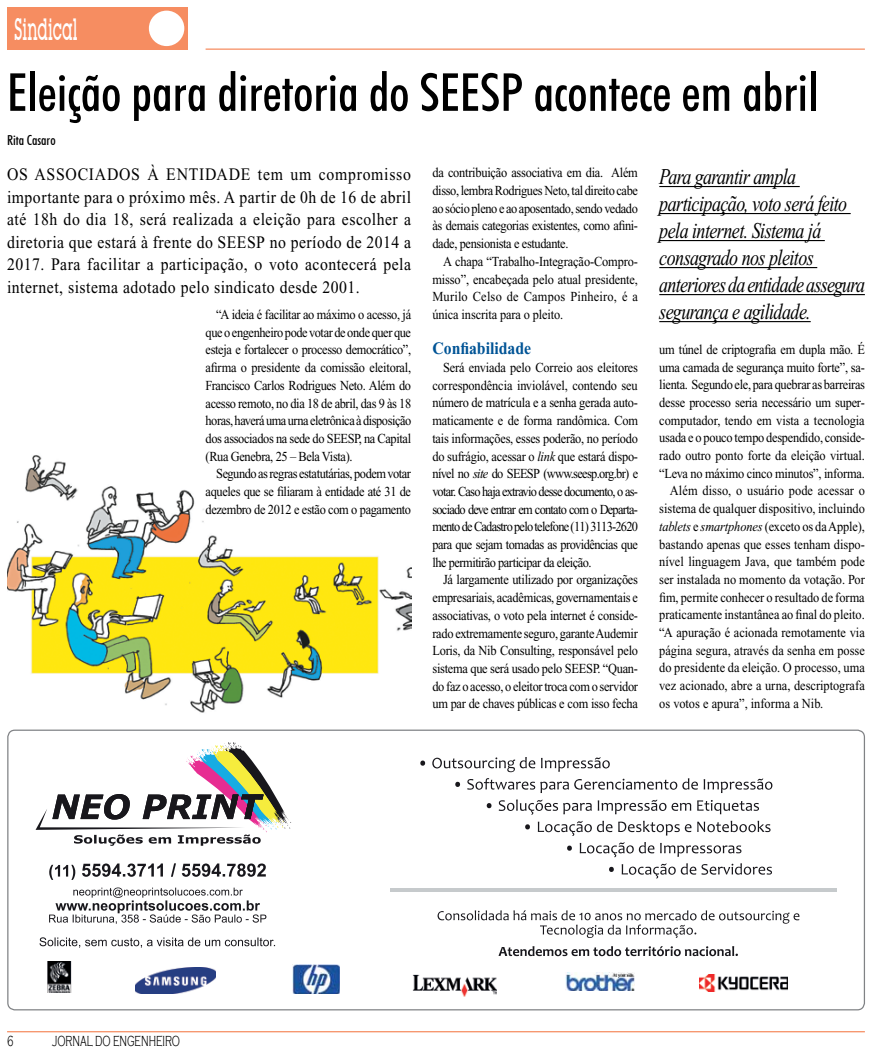
<style>
.page{position:relative;width:872px;height:1053px;background:#fff}
.page>*{position:absolute;margin:0;border:0;box-sizing:border-box;transform-origin:0 0}
.t1{font:500 condensed 52.5px "Futura BT";color:#000}
.t2{font:500 30px "Lubalin Graph IT Cby BT";color:#fff;scale:.5 1}
.t3{font:italic 22.5px/27px "Times New Roman";letter-spacing:-.03em;color:#000;scale:.8 1}
.t4{font:17.5px/22.5px "Times New Roman";letter-spacing:.03em;color:#000;text-align:justify;scale:.9 1}
.t5{font:700 17.5px "Times New Roman";color:#005496;scale:.9 1}
.t6{font:300 15px "Copperplate Gothic";color:#000;scale:.6 1}
.t7{font:13.75px/17.6px "Times New Roman";letter-spacing:-.01em;color:#000;text-align:justify;scale:.9 1}
.t8{font:500 condensed 13.75px "Futura BT";color:#000}
.s1{font-style:italic}
</style>
<div class="page">
<img style="left:7px;top:455px;width:404px;height:258px">
<div style="left:7px;top:7px;width:181px;height:43px;background:#f68d61"></div>
<div style="left:149px;top:11px;width:35px;height:35px;background:#fff;border-radius:50%"></div>
<hr style="left:206px;top:48px;width:659px;height:2px;background:#f68d61">
<hr style="left:7px;top:1030px;width:858px;height:2px;background:#f68d61">
<svg style="left:36px;top:742px;width:255px;height:103px"></svg>
<svg style="left:420px;top:757px;width:352px;height:121px"></svg>
<svg style="left:49px;top:863px;width:217px;height:16px"></svg>
<svg style="left:40px;top:887px;width:235px;height:60px"></svg>
<img style="left:47px;top:961px;width:25px;height:31px">
<img style="left:136px;top:967px;width:80px;height:26px">
<img style="left:292px;top:964px;width:47px;height:29px">
<img style="left:565px;top:972px;width:69px;height:18px">
<img style="left:413px;top:974px;width:83px;height:22px">
<img style="left:699px;top:974px;width:88px;height:17px">
<svg style="left:437px;top:910px;width:362px;height:46px"></svg>
<svg style="left:390px;top:888px;width:446px;height:3px"></svg>
<hr style="left:659px;top:186px;width:140px;height:1px;background:#000">
<hr style="left:659px;top:213px;width:191px;height:1px;background:#000">
<hr style="left:659px;top:240px;width:166px;height:1px;background:#000">
<hr style="left:659px;top:267px;width:158px;height:1px;background:#000">
<hr style="left:659px;top:294px;width:206px;height:1px;background:#000">
<hr style="left:659px;top:321px;width:151px;height:1px;background:#000">
<h2 class="t2" style="left:14px;top:11px;width:128px">Sindical</h2>
<h1 class="t1" style="left:7px;top:60px;width:813px">Eleição para diretoria do SEESP acontece em abril</h1>
<p class="t8" style="left:7px;top:132px;width:50px">Rita Casaro</p>
<p class="t4" style="left:7px;top:163px;width:44px">Os associados</p>
<p class="t4" style="left:147px;top:163px;width:34px">à entidade</p>
<p class="t7" style="left:432px;top:164px;width:230px">da contribuição associativa em dia. Além disso, lembra Rodrigues Neto, tal direito cabe ao sócio pleno e ao aposentado, sendo vedado às demais categorias existentes, como afini&shy;dade, pensionista e estudante.</p>
<p class="t7" style="left:432px;top:252px;width:230px;text-indent:11px">A chapa “Trabalho-Integração-Compro&shy;misso”, encabeçada pelo atual presidente, Murilo Celso de Campos Pinheiro, é a única inscrita para o pleito.</p>
<p class="t5" style="left:432px;top:339px;width:111px">Confiabilidade</p>
<p class="t7" style="left:432px;top:359px;width:230px;text-indent:11px">Será enviada pelo Correio aos eleitores correspondência inviolável, contendo seu número de matrícula e a senha gerada auto&shy;maticamente e de forma randômica. Com tais informações, esses poderão, no período do sufrágio, acessar o <span class="s1">link</span> que estará dispo&shy;nível no <span class="s1">site</span> do SEESP (www.seesp.org.br) e votar. Caso haja extravio desse documento, o as&shy;sociado deve entrar em contato com o Departa&shy;mento de Cadastro pelo telefone (11) 3113-2620 para que sejam tomadas as providências que lhe permitirão participar da eleição.</p>
<p class="t7" style="left:432px;top:571px;width:230px;text-indent:11px">Já largamente utilizado por organizações empresariais, acadêmicas, governamentais e associativas, o voto pela internet é conside&shy;rado extremamente seguro, garante Audemir Loris, da Nib Consulting, responsável pelo sistema que será usado pelo SEESP. “Quan&shy;do faz o acesso, o eleitor troca com o servidor um par de chaves públicas e com isso fecha</p>
<p class="t4" style="left:7px;top:163px;width:450px;text-indent:251px">tem um compromisso importante para o próximo mês. A partir de 0h de 16 de abril até 18h do dia 18, será realizada a eleição para escolher a diretoria que estará à frente do SEESP no período de 2014 a 2017. Para facilitar a participação, o voto acontecerá pela internet, sistema adotado pelo sindicato desde 2001.</p>
<h3 class="t3" style="left:659px;top:163px;width:259px">Para garantir ampla participação, voto será feito pela internet. Sistema já consagrado nos pleitos anteriores da entidade assegura segurança e agilidade.</h3>
<p class="t7" style="left:206px;top:306px;width:230px;text-indent:11px">“A ideia é facilitar ao máximo o acesso, já que o engenheiro pode votar de onde quer que esteja e fortalecer o processo democrático”, afirma o presidente da comissão eleitoral, Francisco Carlos Rodrigues Neto. Além do acesso remoto, no dia 18 de abril, das 9 às 18 horas, haverá uma urna eletrônica à disposição dos associados na sede do SEESP, na Capital (Rua Genebra, 25 – Bela Vista).</p>
<p class="t7" style="left:206px;top:465px;width:230px;text-indent:11px">Segundo as regras estatutárias, podem votar aqueles que se filiaram à entidade até 31 de dezembro de 2012 e estão com o pagamento</p>
<p class="t7" style="left:659px;top:340px;width:230px">um túnel de criptografia em dupla mão. É</p>
<p class="t7" style="left:659px;top:358px;width:230px">uma camada de segurança muito forte”, sa-</p>
<p class="t7" style="left:659px;top:376px;width:230px">lienta. Segundo ele, para quebrar as barreiras</p>
<p class="t7" style="left:659px;top:393px;width:230px">desse processo seria necessário um super-</p>
<p class="t7" style="left:659px;top:411px;width:230px">computador, tendo em vista a tecnologia</p>
<p class="t7" style="left:659px;top:429px;width:230px">usada e o pouco tempo despendido, conside-</p>
<p class="t7" style="left:659px;top:446px;width:230px">rado outro ponto forte da eleição virtual.</p>
<p class="t7" style="left:659px;top:464px;width:230px">“Leva no máximo cinco minutos”, informa.</p>
<p class="t7" style="left:670px;top:482px;width:218px">Além disso, o usuário pode acessar o</p>
<p class="t7" style="left:659px;top:499px;width:230px">sistema de qualquer dispositivo, incluindo</p>
<p class="t7" style="left:659px;top:517px;width:230px"><span class="s1">tablets</span> e <span class="s1">smartphones</span> (exceto os da Apple),</p>
<p class="t7" style="left:659px;top:535px;width:230px">bastando apenas que esses tenham dispo-</p>
<p class="t7" style="left:659px;top:552px;width:230px">nível linguagem Java, que também pode</p>
<p class="t7" style="left:659px;top:570px;width:230px">ser instalada no momento da votação. Por</p>
<p class="t7" style="left:659px;top:588px;width:230px">fim, permite conhecer o resultado de forma</p>
<p class="t7" style="left:659px;top:606px;width:230px">praticamente instantânea ao final do pleito.</p>
<p class="t7" style="left:659px;top:623px;width:230px">“A apuração é acionada remotamente via</p>
<p class="t7" style="left:659px;top:641px;width:230px">página segura, através da senha em posse</p>
<p class="t7" style="left:659px;top:659px;width:230px">do presidente da eleição. O processo, uma</p>
<p class="t7" style="left:659px;top:676px;width:230px">vez acionado, abre a urna, descriptografa</p>
<p class="t7" style="left:659px;top:694px;width:183px">os votos e apura”, informa a Nib.</p>
<p class="t6" style="left:7px;top:1032px;width:12px">6</p>
<p class="t6" style="left:52px;top:1032px;width:215px">JORNAL DO ENGENHEIRO</p>
</div>
